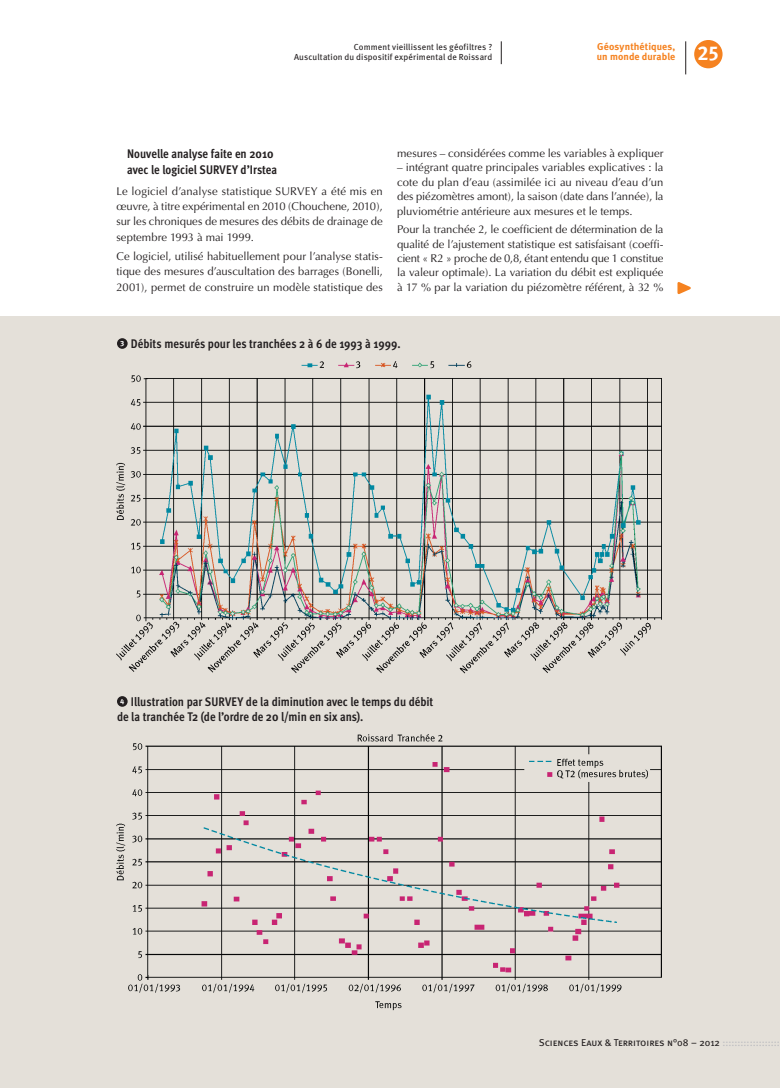
<style>
.page{position:relative;width:780px;height:1088px;background:#fff}
.page>*{position:absolute;margin:0;border:0;box-sizing:border-box;transform-origin:0 0}
.t1{font:20px "Meta Bold Caps Expert";color:#fff}
.t2{font:700 12.5px/15.4px "Meta Cond OT";color:#231f20}
.t3{font:11.25px/14.4px "Optima";letter-spacing:.005em;color:#231f20;text-align:justify}
.t4{font:10px "Meta Book Caps";color:#231f20}
.t5{font:700 10px/10px "Meta";letter-spacing:.01em;color:#f58220}
.t6{font:8.75px/10px "Meta Book LF";letter-spacing:.015em;color:#231f20;text-align:right}
.s1{color:#bcbdc0}
</style>
<div class="page">
<svg style="left:501px;top:41px;width:1px;height:23px"></svg>
<div style="left:18px;top:316px;width:762px;height:772px;background:#e4e0d9"></div>
<img style="left:116px;top:362px;width:545px;height:312px">
<img style="left:117px;top:734px;width:544px;height:277px">
<div style="left:117px;top:338px;width:11px;height:11px;background:#231f20;border-radius:50%"></div>
<div style="left:117px;top:696px;width:11px;height:11px;background:#231f20;border-radius:50%"></div>
<svg style="left:677px;top:282px;width:14px;height:12px"></svg>
<div style="left:694px;top:40px;width:28px;height:28px;background:#f58220;border-radius:50%"></div>
<hr style="left:685px;top:41px;width:1px;height:33px;background:#231f20">
<div style="left:0;top:316px;width:17px;height:772px;background:#e4e0d9"></div>
<p class="t6" style="left:294px;top:42px;width:199px">Comment vieillissent les géofiltres ?<br>Auscultation du dispositif expérimental de Roissard</p>
<p class="t5" style="left:596px;top:42px;width:80px">Géosynthétiques, un monde durable</p>
<h1 class="t1" style="left:697px;top:41px;width:22px">25</h1>
<p class="t2" style="left:127px;top:147px;width:152px">Nouvelle analyse faite en 2010 avec le logiciel SURVEY d’Irstea</p>
<p class="t3" style="left:116px;top:183px;width:268px;line-height:15.4px">Le logiciel d’analyse statistique SURVEY a été mis en œuvre, à titre expérimental en 2010 (Chouchene, 2010), sur les chroniques de mesures des débits de drainage de septembre 1993 à mai 1999.</p>
<p class="t3" style="left:116px;top:248px;width:268px;line-height:15.4px">Ce logiciel, utilisé habituellement pour l’analyse statis&shy;tique des mesures d’auscultation des barrages (Bonelli, 2001), permet de construire un modèle statistique des</p>
<p class="t3" style="left:397px;top:146px;width:268px">mesures – considérées comme les variables à expliquer</p>
<p class="t3" style="left:397px;top:161px;width:268px">– intégrant quatre principales variables explicatives : la cote du plan d’eau (assimilée ici au niveau d’eau d’un des piézomètres amont), la saison (date dans l’année), la pluviométrie antérieure aux mesures et le temps.</p>
<p class="t3" style="left:397px;top:222px;width:268px">Pour la tranchée 2, le coefficient de détermination de la qualité de l’ajustement statistique est satisfaisant (coeffi&shy;cient « R2 » proche de 0,8, étant entendu que 1 constitue la valeur optimale). La variation du débit est expliquée à 17 % par la variation du piézomètre référent, à 32 %</p>
<p class="t2" style="left:120px;top:336px;width:282px"><sup>3</sup> Débits mesurés pour les tranchées 2 à 6 de 1993 à 1999.</p>
<p class="t2" style="left:117px;top:694px;width:318px;line-height:15px"><sup>4</sup> Illustration par SURVEY de la diminution avec le temps du débit de la tranchée T2 (de l’ordre de 20 l/min en six ans).</p>
<p class="t4" style="left:538px;top:1037px;width:242px">Sciences Eaux &amp; Territoires n°08 – 2012 <span class="s1">:::::::::::::::::::</span></p>
</div>
